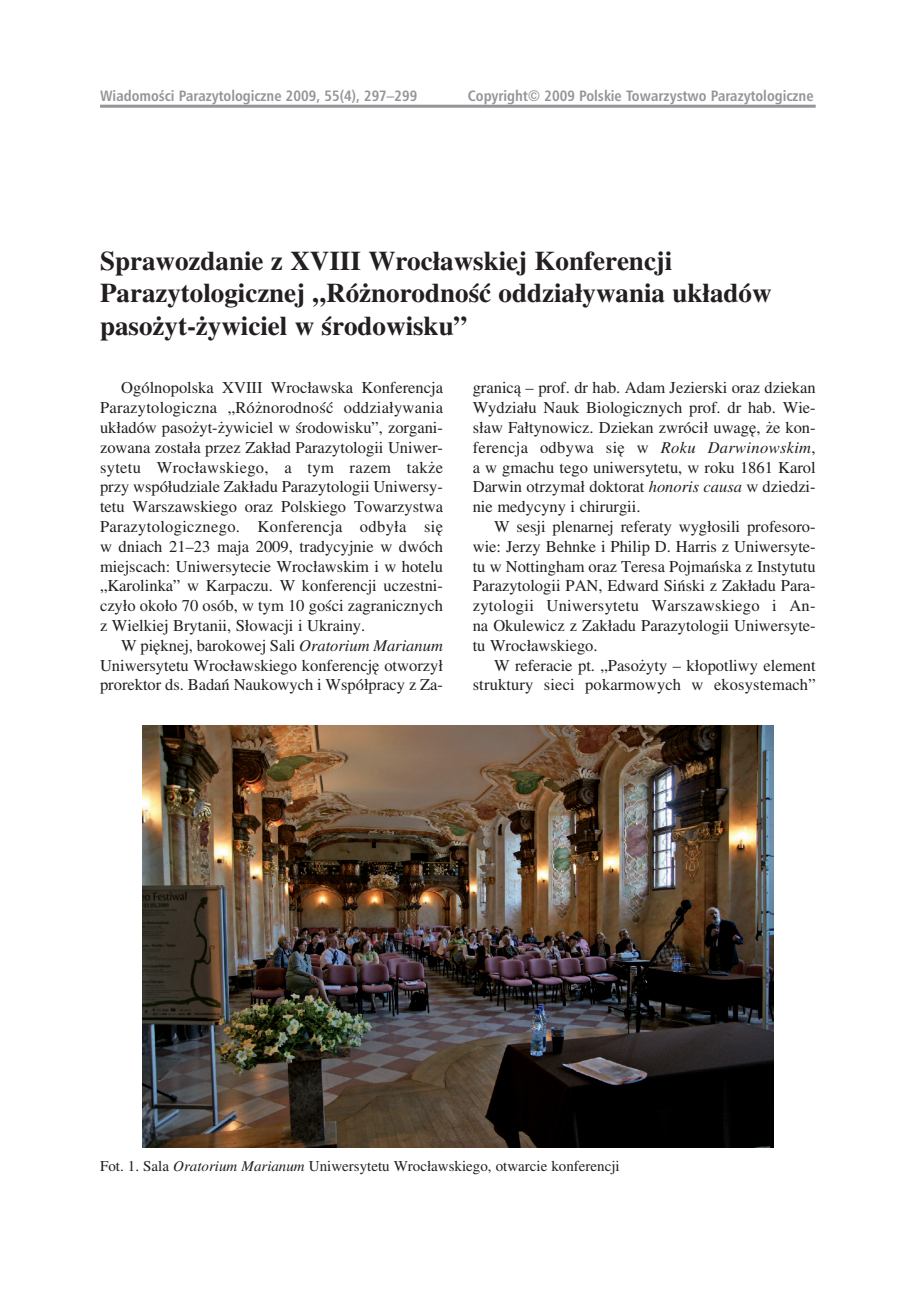
<style>
.page{position:relative;width:920px;height:1290px;background:#fff}
.page>*{position:absolute;margin:0;border:0;box-sizing:border-box;transform-origin:0 0}
.t1{font:700 27px/32.4px "Toronto";color:#231f20}
.t2{font:16.5px/19.8px "Toronto";color:#231f20;text-align:justify}
.t3{font:15px "Humnst 777 Cn PL Bold A";color:#939598}
.t4{font:15px "Toronto";color:#231f20}
.s1{font-style:italic}
</style>
<div class="page">
<hr style="left:100px;top:105px;width:716px;height:3px;background:#939598">
<img style="left:142px;top:725px;width:631px;height:422px">
<p class="t3" style="left:100px;top:87px;width:319px">Wiadomoœci Parazytologiczne 2009, 55(4), 297–299</p>
<p class="t3" style="left:468px;top:87px;width:347px">Copyright© 2009 Polskie Towarzystwo Parazytologiczne</p>
<h1 class="t1" style="left:100px;top:244px;width:673px">Sprawozdanie z XVIII Wrocławskiej Konferencji<br>Parazytologicznej „Różnorodność oddziaływania układów pasożyt-żywiciel w środowisku”</h1>
<p class="t2" style="left:100px;top:378px;width:344px;text-indent:21px">Ogólnopolska XVIII Wrocławska Konferencja Parazytologiczna „Różnorodność oddziaływania układów pasożyt-żywiciel w środowisku”, zorgani&shy;zowana została przez Zakład Parazytologii Uniwer&shy;sytetu Wrocławskiego, a tym razem także przy współudziale Zakładu Parazytologii Uniwersy&shy;tetu Warszawskiego oraz Polskiego Towarzystwa Parazytologicznego. Konferencja odbyła się w dniach 21–23 maja 2009, tradycyjnie w dwóch miejscach: Uniwersytecie Wrocławskim i w hotelu „Karolinka” w Karpaczu. W konferencji uczestni&shy;czyło około 70 osób, w tym 10 gości zagranicznych z Wielkiej Brytanii, Słowacji i Ukrainy.</p>
<p class="t2" style="left:100px;top:635px;width:344px;text-indent:21px">W pięknej, barokowej Sali <span class="s1">Oratorium Marianum </span>Uniwersytetu Wrocławskiego konferencję otworzył prorektor ds. Badań Naukowych i Współpracy z Za-</p>
<p class="t2" style="left:473px;top:378px;width:344px">granicą – prof. dr hab. Adam Jezierski oraz dziekan Wydziału Nauk Biologicznych prof. dr hab. Wie&shy;sław Fałtynowicz. Dziekan zwrócił uwagę, że kon&shy;ferencja odbywa się w <span class="s1">Roku Darwinowskim</span>, a w gmachu tego uniwersytetu, w roku 1861 Karol Darwin otrzymał doktorat <span class="s1">honoris causa</span> w dziedzi&shy;nie medycyny i chirurgii.</p>
<p class="t2" style="left:473px;top:516px;width:344px;text-indent:21px">W sesji plenarnej referaty wygłosili profesoro&shy;wie: Jerzy Behnke i Philip D. Harris z Uniwersyte&shy;tu w Nottingham oraz Teresa Pojmańska z Instytutu Parazytologii PAN, Edward Siński z Zakładu Para&shy;zytologii Uniwersytetu Warszawskiego i An&shy;na Okulewicz z Zakładu Parazytologii Uniwersyte&shy;tu Wrocławskiego.</p>
<p class="t2" style="left:473px;top:655px;width:344px;text-align:right">W referacie pt. „Pasożyty – kłopotliwy element struktury sieci pokarmowych w ekosystemach”</p>
<p class="t4" style="left:100px;top:1157px;width:521px">Fot. 1. Sala <span class="s1">Oratorium Marianum</span> Uniwersytetu Wrocławskiego, otwarcie konferencji</p>
</div>
